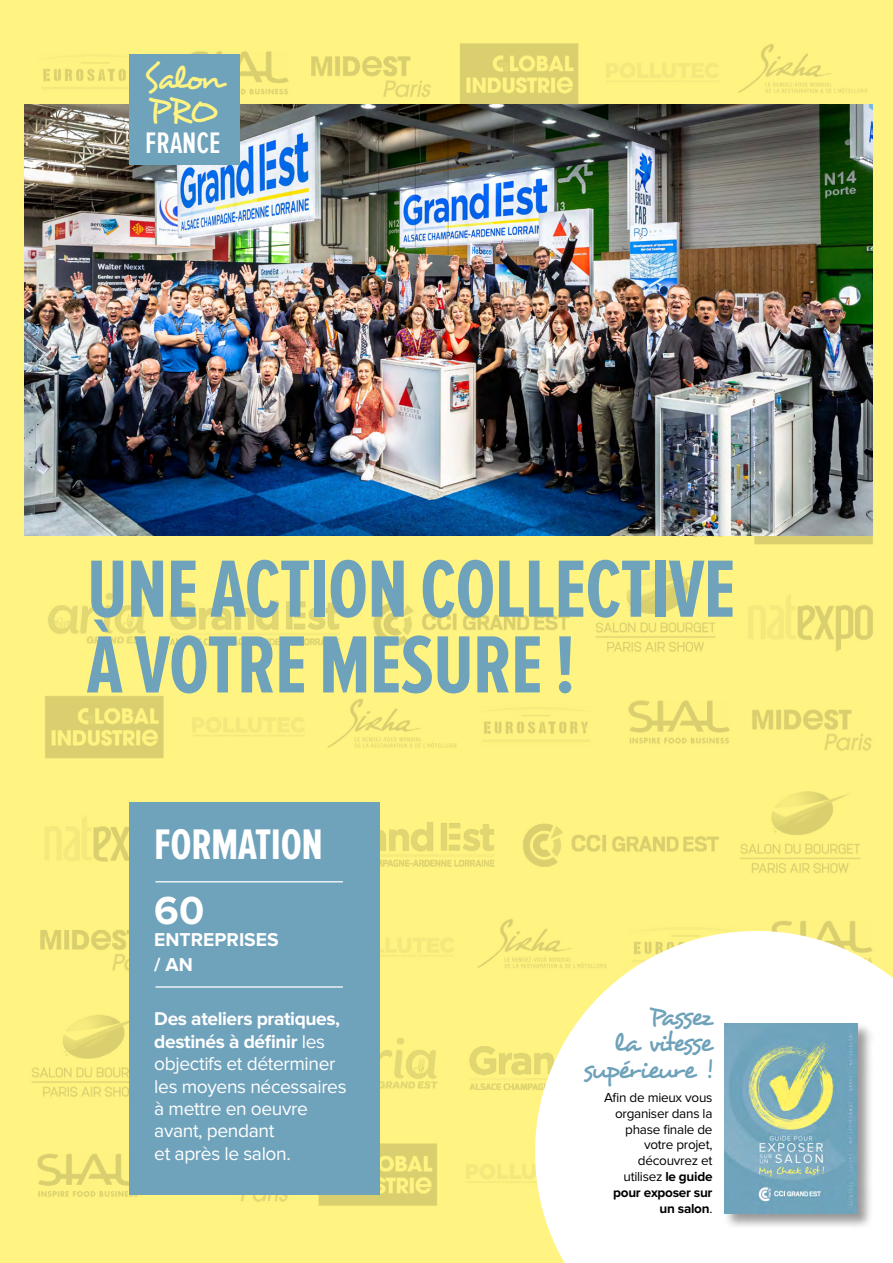
<style>
.page{position:relative;width:893px;height:1263px;background:#fff}
.page>*{position:absolute;margin:0;border:0;box-sizing:border-box;transform-origin:0 0}
.t1{font:700 84.15px/75.8px "Proxima Nova Ex Cn";letter-spacing:-.01em;color:#6fa2bb}
.t2{font:700 44.4px "Proxima Nova Ex Cn";letter-spacing:-.01em;color:#fff}
.t3{font:700 40.65px "Proxima Nova";color:#fff}
.t4{font:36.3px "Desyrel";color:#fff482}
.t5{font:33.6px "Desyrel";letter-spacing:-.075em;color:#fff482}
.t6{font:600 30.75px "Proxima Nova Ex Cn";color:#fff}
.t7{font:27px/26.2px "Desyrel";letter-spacing:-.08em;color:#6ea2ba;text-align:right}
.t8{font:700 19.35px/24px "Proxima Nova";color:#fff}
.t9{font:19.2px/22.4px "Proxima Nova";letter-spacing:-.02em;color:#fff}
.t10{font:13.5px/15.8px "Proxima Nova";letter-spacing:-.02em;color:#000;text-align:right}
.t11{font:700 13.5px/15.8px "Proxima Nova";letter-spacing:-.02em;color:#000;text-align:right}
.s1{font-weight:700}
.s2{font-weight:400}
</style>
<div class="page">
<img style="left:4px;top:0;width:889px;height:1257px">
<img style="left:25px;top:105px;width:848px;height:430px">
<div style="left:130px;top:54px;width:110px;height:110px;background:#6fa2bb"></div>
<svg style="left:535px;top:931px;width:358px;height:332px"></svg>
<div style="left:723px;top:1022px;width:151px;height:207px;background:#000;opacity:.4"></div>
<img style="left:724px;top:1023px;width:134px;height:190px">
<div style="left:129px;top:802px;width:251px;height:393px;background:#6fa2bb"></div>
<hr style="left:155px;top:881px;width:188px;height:1px;background:#fff">
<hr style="left:155px;top:986px;width:188px;height:2px;background:#fff">
<p class="t5" style="left:144px;top:57px;width:80px">Salon</p>
<p class="t4" style="left:149px;top:87px;width:70px">PRO</p>
<p class="t6" style="left:145px;top:126px;width:77px">FRANCE</p>
<p class="t1" style="left:87px;top:553px;width:650px">UNE ACTION COLLECTIVE<br>À VOTRE MESURE !</p>
<p class="t2" style="left:154px;top:819px;width:170px">FORMATION</p>
<p class="t3" style="left:154px;top:887px;width:51px">60</p>
<p class="t8" style="left:154px;top:928px;width:126px">ENTREPRISES / AN</p>
<p class="t9" style="left:154px;top:1008px;width:194px"><span class="s1">Des ateliers pratiques, destinés à définir</span> les objectifs et déterminer les moyens nécessaires</p>
<p class="t9" style="left:154px;top:1098px;width:155px">à mettre en oeuvre</p>
<p class="t9" style="left:154px;top:1120px;width:138px">avant, pendant et après le salon.</p>
<p class="t7" style="left:583px;top:1003px;width:131px">Passez<br>la vitesse supérieure !</p>
<p class="t10" style="left:604px;top:1090px;width:110px">Afin de mieux vous organiser dans la phase finale de votre projet,</p>
<p class="t11" style="left:613px;top:1153px;width:101px"><span class="s2">découvrez et utilisez</span> le guide pour exposer sur un salon<span class="s2">.</span></p>
</div>
